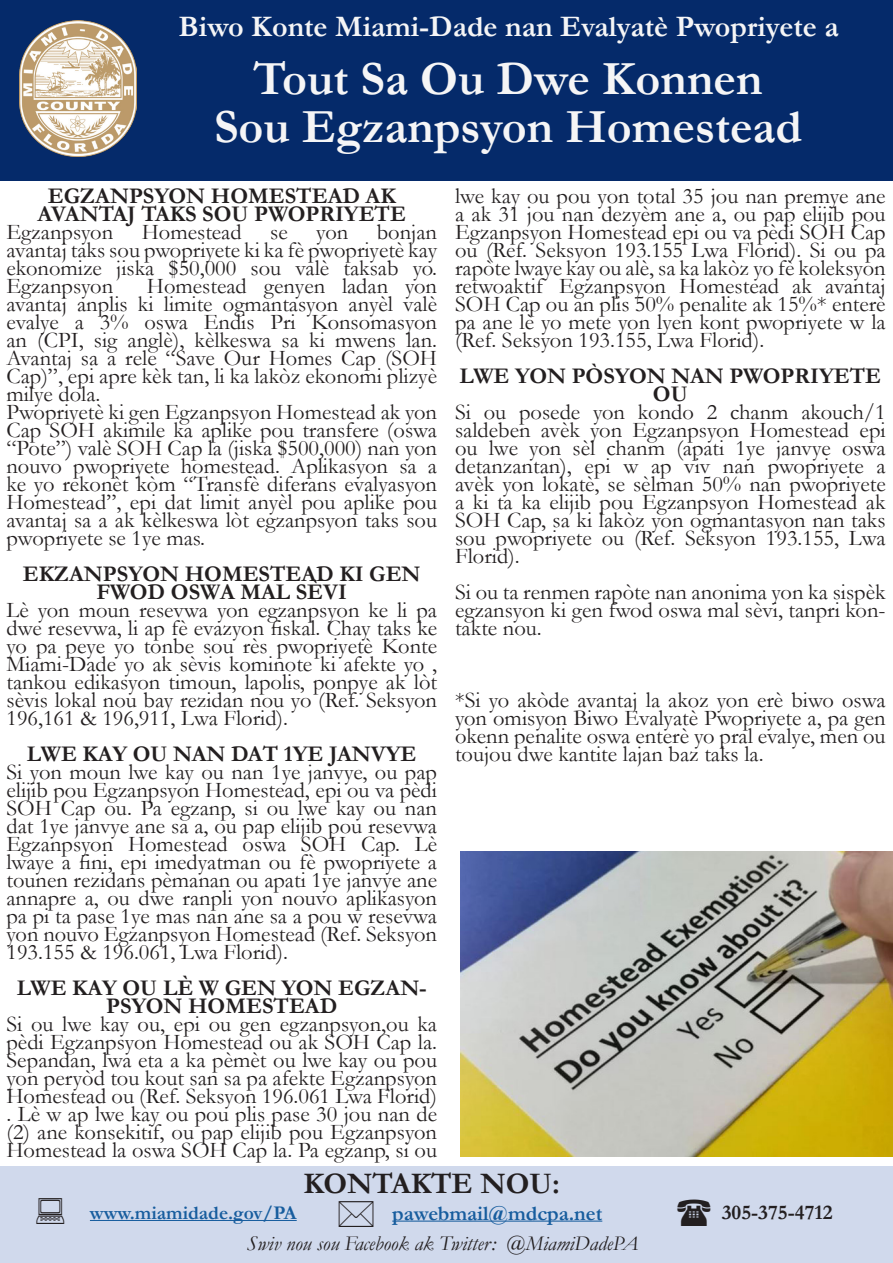
<style>
.page{position:relative;width:893px;height:1263px;background:#fff}
.page>*{position:absolute;margin:0;border:0;box-sizing:border-box;transform-origin:0 0}
.t1{font:700 48px/48px "Garamond";color:#f5f5f6;text-align:center}
.t2{font:700 30px "Garamond";color:#f5f5f6}
.t3{font:700 30px "Garamond";color:#231f20}
.t4{font:22.5px/18px "Garamond";color:#231f20;text-align:justify}
.t5{font:700 22.5px/18px "Garamond";color:#231f20;text-align:center}
.t6{font:italic 21px "Garamond";color:#231f20}
.t7{font:700 21px "Garamond";color:#175d9e}
.t8{font:700 21px "Garamond";color:#231f20}
.t9{font:700 19.5px "Garamond";color:#175d9e}
</style>
<div class="page">
<img style="left:460px;top:852px;width:433px;height:304px">
<div style="left:0;top:0;width:893px;height:180px;background:#052a6a"></div>
<img style="left:19px;top:20px;width:118px;height:137px">
<div style="left:0;top:1166px;width:893px;height:97px;background:#d0d9ec"></div>
<hr style="left:392px;top:1220px;width:210px;height:1px;background:#175d9e">
<hr style="left:90px;top:1220px;width:207px;height:1px;background:#175d9e">
<p class="t2" style="left:179px;top:6px;width:662px">Biwo Konte Miami-Dade nan Evalyatè Pwopriyete a</p>
<p class="t1" style="left:214px;top:55px;width:589px">Tout Sa Ou Dwe Konnen<br>Sou Egzanpsyon Homestead</p>
<p class="t5" style="left:48px;top:187px;width:349px">EGZANPSYON HOMESTEAD AK</p>
<p class="t5" style="left:38px;top:205px;width:370px">AVANTAJ TAKS SOU PWOPRIYETE</p>
<p class="t4" style="left:6px;top:223px;width:108px">Egzanpsyon</p>
<p class="t4" style="left:142px;top:223px;width:101px">Homestead</p>
<p class="t4" style="left:270px;top:223px;width:19px">se</p>
<p class="t4" style="left:316px;top:223px;width:34px">yon</p>
<p class="t4" style="left:6px;top:223px;width:432px;text-indent:370px">bonjan avantaj taks sou pwopriyete ki ka fè pwopriyetè kay ekonomize jiska $50,000 sou valè taksab yo.<br>Egzanpsyon</p>
<p class="t4" style="left:6px;top:277px;width:432px;text-indent:140px">Homestead genyen ladan yon avantaj anplis ki limite ogmantasyon anyèl valè evalye a 3% oswa Endis Pri Konsomasyon an (CPI, sig anglè), kèlkeswa sa ki mwens lan.<br>Avantaj sa a rele “Save Our Homes Cap (SOH Cap)”, epi apre kèk tan, li ka lakòz ekonomi plizyè milye dola.</p>
<p class="t4" style="left:6px;top:403px;width:432px">Pwopriyetè ki gen Egzanpsyon Homestead ak yon Cap SOH akimile ka aplike pou transfere (oswa “Pote”) valè SOH Cap la (jiska $500,000) nan yon nouvo pwopriyete homestead. Aplikasyon sa a ke yo rekonèt kòm “Transfè diferans evalyasyon Homestead”, epi dat limit anyèl pou aplike pou avantaj sa a ak kèlkeswa lòt egzanpsyon taks sou pwopriyete se 1ye mas.</p>
<p class="t5" style="left:23px;top:565px;width:399px">EKZANPSYON HOMESTEAD KI GEN<br>FWOD OSWA MAL SÈVI</p>
<p class="t4" style="left:6px;top:601px;width:432px">Lè yon moun resevwa yon egzanpsyon ke li pa dwe resevwa, li ap fè evazyon fiskal. Chay taks ke yo pa peye yo tonbe sou rès pwopriyetè Konte Miami-Dade yo ak sèvis kominote ki afekte yo , tankou edikasyon timoun, lapolis, ponpye ak lòt sèvis lokal nou bay rezidan nou yo (Ref. Seksyon 196,161 &amp; 196,911, Lwa Florid).</p>
<p class="t5" style="left:27px;top:745px;width:391px">LWE KAY OU NAN DAT 1YE JANVYE</p>
<p class="t4" style="left:6px;top:763px;width:432px">Si yon moun lwe kay ou nan 1ye janvye, ou pap elijib pou Egzanpsyon Homestead, epi ou va pèdi SOH Cap ou. Pa egzanp, si ou lwe kay ou nan dat 1ye janvye ane sa a, ou pap elijib pou resevwa Egzanpsyon Homestead oswa SOH Cap. Lè lwaye a fini, epi imedyatman ou fè pwopriyete a tounen rezidans pèmanan ou apati 1ye janvye ane annapre a, ou dwe ranpli yon nouvo aplikasyon pa pi ta pase 1ye mas nan ane sa a pou w resevwa yon nouvo Egzanpsyon Homestead (Ref. Seksyon 193.155 &amp; 196.061, Lwa Florid).</p>
<p class="t5" style="left:17px;top:979px;width:412px">LWE KAY OU LÈ W GEN YON EGZAN-<br>PSYON HOMESTEAD</p>
<p class="t4" style="left:6px;top:1015px;width:432px">Si ou lwe kay ou, epi ou gen egzanpsyon,ou ka pèdi Egzanpsyon Homestead ou ak SOH Cap la.<br>Sepandan, lwa eta a ka pèmèt ou lwe kay ou pou yon peryòd tou kout san sa pa afekte Egzanpsyon Homestead ou (Ref. Seksyon 196.061 Lwa Florid) . Lè w ap lwe kay ou pou plis pase 30 jou nan de (2) ane konsekitif, ou pap elijib pou Egzanpsyon Homestead la oswa SOH Cap la. Pa egzanp, si ou</p>
<p class="t4" style="left:455px;top:187px;width:432px">lwe kay ou pou yon total 35 jou nan premye ane a ak 31 jou nan dezyèm ane a, ou pap elijib pou Egzanpsyon Homestead epi ou va pèdi SOH Cap ou (Ref. Seksyon 193.155 Lwa Florid). Si ou pa rapòte lwaye kay ou alè, sa ka lakòz yo fè koleksyon retwoaktif Egzanpsyon Homestead ak avantaj SOH Cap ou an plis 50% penalite ak 15%* enterè pa ane lè yo mete yon lyen kont pwopriyete w la (Ref. Seksyon 193.155, Lwa Florid).</p>
<p class="t5" style="left:460px;top:367px;width:423px">LWE YON PÒSYON NAN PWOPRIYETE<br>OU</p>
<p class="t4" style="left:455px;top:403px;width:432px">Si ou posede yon kondo 2 chanm akouch/1 saldeben avèk yon Egzanpsyon Homestead epi ou lwe yon sèl chanm (apati 1ye janvye oswa detanzantan), epi w ap viv nan pwopriyete a avèk yon lokatè, se sèlman 50% nan pwopriyete a ki ta ka elijib pou Egzanpsyon Homestead ak SOH Cap, sa ki lakòz yon ogmantasyon nan taks sou pwopriyete ou (Ref. Seksyon 193.155, Lwa Florid).</p>
<p class="t4" style="left:455px;top:583px;width:432px">Si ou ta renmen rapòte nan anonima yon ka sispèk egzansyon ki gen fwod oswa mal sèvi, tanpri kon&shy;takte nou.</p>
<p class="t4" style="left:455px;top:691px;width:432px">*Si yo akòde avantaj la akoz yon erè biwo oswa yon omisyon Biwo Evalyatè Pwopriyete a, pa gen okenn penalite oswa enterè yo pral evalye, men ou toujou dwe kantite lajan baz taks la.</p>
<p class="t3" style="left:303px;top:1163px;width:258px">KONTAKTE NOU:</p>
<p class="t9" style="left:90px;top:1199px;width:208px">www.miamidade.gov/PA</p>
<p class="t7" style="left:392px;top:1198px;width:212px">pawebmail@mdcpa.net</p>
<p class="t8" style="left:722px;top:1198px;width:112px">305-375-4712</p>
<p class="t6" style="left:247px;top:1229px;width:393px">Swiv nou sou Facebook ak Twitter: @MiamiDadePA</p>
</div>
